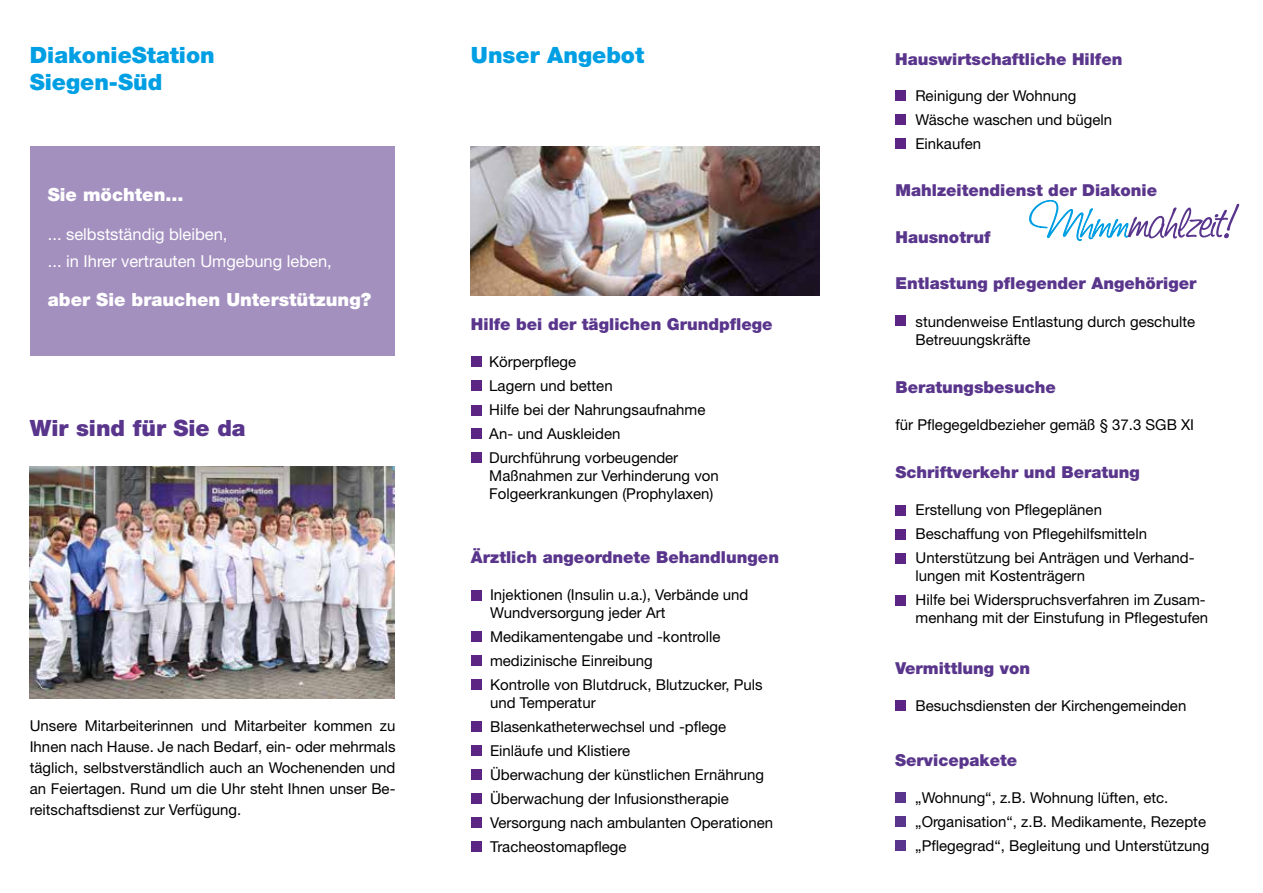
<style>
.page{position:relative;width:1263px;height:893px;background:#fff}
.page>*{position:absolute;margin:0;border:0;box-sizing:border-box;transform-origin:0 0}
.t1{font:900 22.5px/27px "Helvetica Neue LT Std";color:#009fe3}
.t2{font:900 22.5px "Helvetica Neue LT Std";color:#59358c}
.t3{font:900 18.15px "Helvetica Neue LT Std";color:#fff}
.t4{font:900 16.5px "Helvetica Neue LT Std";color:#59358c}
.t5{font:16.5px/26.4px "Helvetica Neue LT Std";color:#fff}
.t6{font:15px/24px "Helvetica Neue LT Std";color:#000}
</style>
<div class="page">
<img style="left:30px;top:467px;width:365px;height:231px">
<div style="left:471px;top:428px;width:11px;height:11px;background:#5c2483"></div>
<div style="left:471px;top:356px;width:11px;height:11px;background:#5c2483"></div>
<div style="left:471px;top:452px;width:11px;height:11px;background:#5c2483"></div>
<div style="left:471px;top:405px;width:11px;height:11px;background:#5c2483"></div>
<div style="left:471px;top:380px;width:11px;height:11px;background:#5c2483"></div>
<div style="left:471px;top:721px;width:11px;height:11px;background:#5c2483"></div>
<div style="left:471px;top:655px;width:11px;height:10px;background:#5c2483"></div>
<div style="left:471px;top:817px;width:11px;height:11px;background:#5c2483"></div>
<div style="left:471px;top:769px;width:11px;height:11px;background:#5c2483"></div>
<div style="left:471px;top:793px;width:11px;height:11px;background:#5c2483"></div>
<div style="left:471px;top:841px;width:11px;height:11px;background:#5c2483"></div>
<div style="left:471px;top:745px;width:11px;height:11px;background:#5c2483"></div>
<div style="left:471px;top:679px;width:11px;height:11px;background:#5c2483"></div>
<div style="left:471px;top:631px;width:11px;height:11px;background:#5c2483"></div>
<div style="left:471px;top:590px;width:11px;height:11px;background:#5c2483"></div>
<div style="left:895px;top:90px;width:11px;height:11px;background:#5c2483"></div>
<div style="left:895px;top:139px;width:11px;height:10px;background:#5c2483"></div>
<div style="left:895px;top:114px;width:11px;height:11px;background:#5c2483"></div>
<div style="left:895px;top:553px;width:11px;height:11px;background:#5c2483"></div>
<div style="left:895px;top:595px;width:11px;height:11px;background:#5c2483"></div>
<div style="left:895px;top:529px;width:11px;height:11px;background:#5c2483"></div>
<div style="left:895px;top:505px;width:11px;height:10px;background:#5c2483"></div>
<div style="left:895px;top:316px;width:11px;height:10px;background:#5c2483"></div>
<img style="left:471px;top:146px;width:349px;height:149px">
<div style="left:31px;top:146px;width:364px;height:209px;background:#a390bf"></div>
<svg style="left:1029px;top:200px;width:210px;height:41px"></svg>
<div style="left:895px;top:700px;width:11px;height:11px;background:#5c2483"></div>
<div style="left:895px;top:792px;width:11px;height:11px;background:#59358c"></div>
<div style="left:895px;top:816px;width:11px;height:11px;background:#59358c"></div>
<div style="left:895px;top:840px;width:11px;height:11px;background:#59358c"></div>
<h1 class="t1" style="left:30px;top:41px;width:187px">DiakonieStation<br>Siegen-Süd</h1>
<h1 class="t1" style="left:471px;top:41px;width:175px">Unser Angebot</h1>
<p class="t3" style="left:48px;top:183px;width:137px">Sie möchten...</p>
<p class="t5" style="left:48px;top:221px;width:285px">... selbstständig bleiben,<br>... in Ihrer vertrauten Umgebung leben,</p>
<p class="t3" style="left:48px;top:289px;width:325px">aber Sie brauchen Unterstützung?</p>
<h1 class="t2" style="left:30px;top:415px;width:217px">Wir sind für Sie da</h1>
<p class="t6" style="left:30px;top:715px;width:367px;line-height:21px;text-align:justify">Unsere Mitarbeiterinnen und Mitarbeiter kommen zu Ihnen nach Hause. Je nach Bedarf, ein- oder mehrmals täglich, selbstverständlich auch an Wochenenden und an Feiertagen. Rund um die Uhr steht Ihnen unser Be&shy;reitschaftsdienst zur Verfügung.</p>
<p class="t4" style="left:471px;top:315px;width:303px">Hilfe bei der täglichen Grundpflege</p>
<p class="t6" style="left:489px;top:350px;width:218px">Körperpflege<br>Lagern und betten<br>Hilfe bei der Nahrungsaufnahme<br>An- und Auskleiden<br>Durchführung vorbeugender</p>
<p class="t6" style="left:489px;top:467px;width:231px;line-height:18px">Maßnahmen zur Verhinderung von<br>Folgeerkrankungen (Prophylaxen)</p>
<p class="t4" style="left:471px;top:547px;width:310px">Ärztlich angeordnete Behandlungen</p>
<p class="t6" style="left:490px;top:585px;width:260px;line-height:18px">Injektionen (Insulin u.a.), Verbände und<br>Wundversorgung jeder Art</p>
<p class="t6" style="left:490px;top:624px;width:274px">Medikamentengabe und -kontrolle medizinische Einreibung<br>Kontrolle von Blutdruck, Blutzucker, Puls</p>
<p class="t6" style="left:490px;top:690px;width:285px">und Temperatur<br>Blasenkatheterwechsel und -pflege<br>Einläufe und Klistiere<br>Überwachung der künstlichen Ernährung<br>Überwachung der Infusionstherapie<br>Versorgung nach ambulanten Operationen<br>Tracheostomapflege</p>
<p class="t4" style="left:895px;top:49px;width:229px">Hauswirtschaftliche Hilfen</p>
<p class="t6" style="left:915px;top:83px;width:198px">Reinigung der Wohnung<br>Wäsche waschen und bügeln<br>Einkaufen</p>
<p class="t4" style="left:895px;top:180px;width:263px">Mahlzeitendienst der Diakonie</p>
<p class="t4" style="left:895px;top:227px;width:97px">Hausnotruf</p>
<p class="t4" style="left:895px;top:274px;width:303px">Entlastung pflegender Angehöriger</p>
<p class="t6" style="left:915px;top:313px;width:281px;line-height:18px">stundenweise Entlastung durch geschulte<br>Betreuungskräfte</p>
<p class="t4" style="left:895px;top:377px;width:162px">Beratungsbesuche</p>
<p class="t6" style="left:895px;top:412px;width:300px">für Pflegegeldbezieher gemäß § 37.3 SGB XI</p>
<p class="t4" style="left:895px;top:462px;width:246px">Schriftverkehr und Beratung</p>
<p class="t6" style="left:915px;top:497px;width:280px">Erstellung von Pflegeplänen<br>Beschaffung von Pflegehilfsmitteln<br>Unterstützung bei Anträgen und Verhand-</p>
<p class="t6" style="left:915px;top:563px;width:292px">lungen mit Kostenträgern<br>Hilfe bei Widerspruchsverfahren im Zusam-</p>
<p class="t6" style="left:915px;top:605px;width:294px">menhang mit der Einstufung in Pflegestufen</p>
<p class="t4" style="left:895px;top:658px;width:136px">Vermittlung von</p>
<p class="t6" style="left:915px;top:693px;width:272px">Besuchsdiensten der Kirchengemeinden</p>
<p class="t4" style="left:895px;top:750px;width:124px">Servicepakete</p>
<p class="t6" style="left:915px;top:785px;width:296px">„Wohnung“, z.B. Wohnung lüften, etc. „Organisation“, z.B. Medikamente, Rezepte „Pflegegrad“, Begleitung und Unterstützung</p>
</div>
